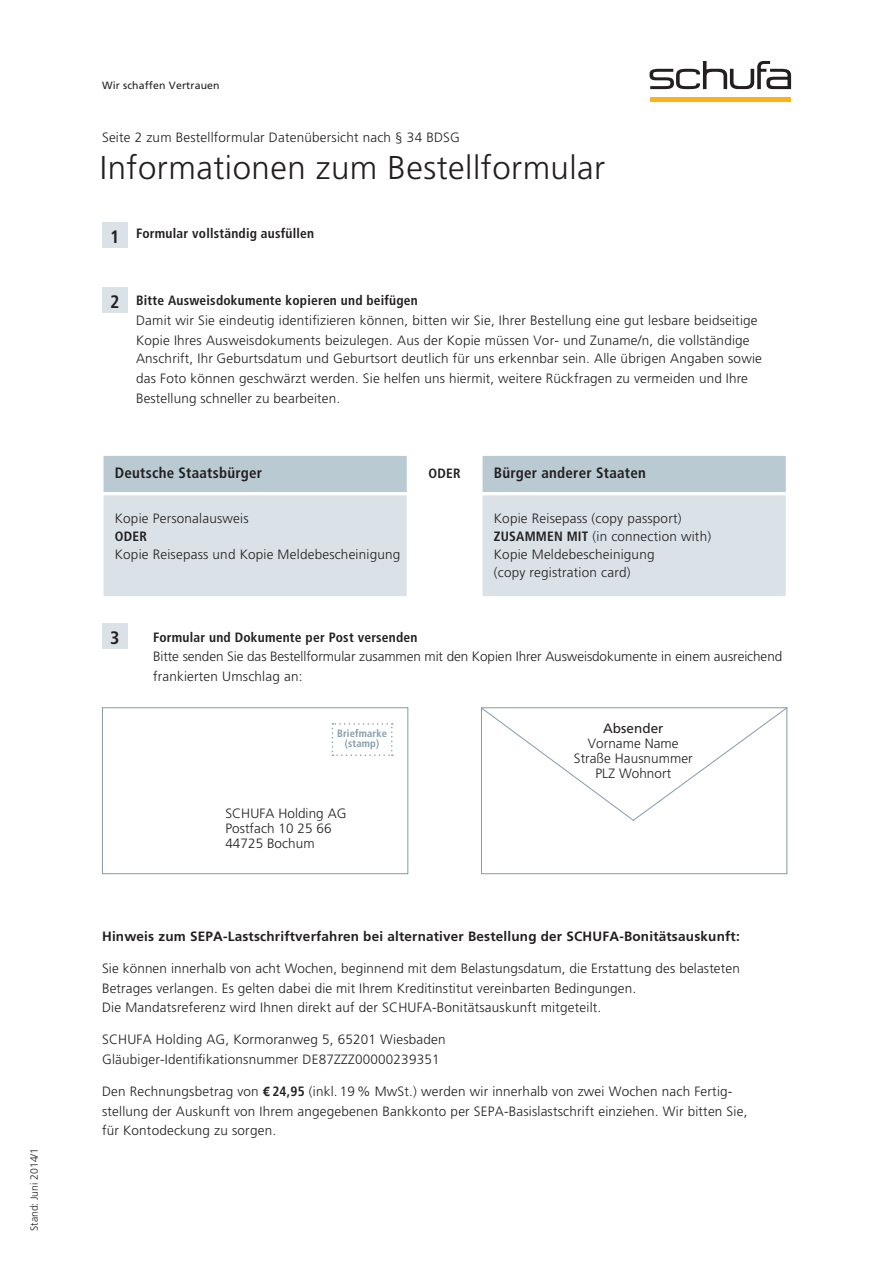
<style>
.page{position:relative;width:893px;height:1263px;background:#fff}
.page>*{position:absolute;margin:0;border:0;box-sizing:border-box;transform-origin:0 0}
.t1{font:300 33px "Frutiger";letter-spacing:.015em;color:#231f20}
.t2{font:700 condensed 21px "Frutiger";color:#231f20}
.t3{font:700 condensed 18px "Frutiger";color:#231f20}
.t4{font:700 condensed 15px "Frutiger";letter-spacing:.015em;color:#231f20}
.t5{font:300 13.5px/19.5px "Frutiger";letter-spacing:.015em;color:#231f20}
.t6{font:700 condensed 13.5px "Frutiger";letter-spacing:.015em;color:#231f20}
.t7{font:300 13.5px/19.5px "Frutiger";letter-spacing:-.005em;color:#231f20}
.t8{font:700 13.5px "Frutiger";letter-spacing:.015em;color:#231f20}
.t9{font:13.5px "Frutiger";letter-spacing:.005em;color:#231f20}
.t10{font:10.5px "Frutiger";letter-spacing:.015em;color:#231f20}
.t11{font:700 condensed 10.5px/10.5px "Frutiger";letter-spacing:.015em;color:#839ca9;text-align:center}
.t12{font:300 10.5px "Frutiger";letter-spacing:-.005em;color:#231f20}
.s1{font-size:18px}
.s2{font-weight:700;font-stretch:condensed}
.s3{font-family:"Linotype Euro Font Gto P";font-weight:400}
</style>
<div class="page">
<svg style="left:481px;top:707px;width:307px;height:115px"></svg>
<div style="left:102px;top:707px;width:306px;height:167px;border:1px solid #839ca9"></div>
<svg style="left:332px;top:723px;width:61px;height:33px"></svg>
<div style="left:481px;top:454px;width:306px;height:39px;background:#bacad2;border:2px solid #fff"></div>
<div style="left:481px;top:494px;width:306px;height:104px;background:#dae2e7;border:2px solid #fff"></div>
<div style="left:102px;top:454px;width:306px;height:39px;background:#bacad2;border:2px solid #fff"></div>
<div style="left:102px;top:494px;width:306px;height:104px;background:#dae2e7;border:2px solid #fff"></div>
<div style="left:102px;top:222px;width:26px;height:25px;background:#dae2e7"></div>
<div style="left:102px;top:287px;width:26px;height:26px;background:#dae2e7"></div>
<div style="left:102px;top:623px;width:26px;height:26px;background:#dae2e7"></div>
<hr style="left:650px;top:98px;width:141px;height:4px;background:#fbb416">
<svg style="left:650px;top:61px;width:141px;height:28px"></svg>
<p class="t12" style="left:28px;top:1231px;width:85px;rotate:-90deg">Stand: Juni 2014/1</p>
<p class="t10" style="left:102px;top:80px;width:119px">Wir schaffen Vertrauen</p>
<p class="t5" style="left:102px;top:128px;width:359px">Seite 2 zum Bestellformular Datenübersicht nach § 34 BDSG</p>
<h1 class="t1" style="left:100px;top:149px;width:507px">Informationen zum Bestellformular</h1>
<p class="t6" style="left:110px;top:226px;width:205px"><span class="s1">1</span> Formular vollständig ausfüllen</p>
<h3 class="t3" style="left:110px;top:291px;width:11px">2</h3>
<p class="t6" style="left:136px;top:293px;width:283px">Bitte Ausweisdokumente kopieren und beifügen</p>
<p class="t5" style="left:136px;top:311px;width:627px;line-height:19px">Damit wir Sie eindeutig identifizieren können, bitten wir Sie, Ihrer Bestellung eine gut lesbare beidseitige<br>Kopie Ihres Ausweisdokuments beizulegen. Aus der Kopie müssen Vor- und Zuname/n, die vollständige<br>Anschrift, Ihr Geburtsdatum und Geburtsort deutlich für uns erkennbar sein. Alle übrigen Angaben sowie</p>
<p class="t5" style="left:136px;top:369px;width:613px">das Foto können geschwärzt werden. Sie helfen uns hiermit, weitere Rückfragen zu vermeiden und Ihre<br>Bestellung schneller zu bearbeiten.</p>
<p class="t4" style="left:115px;top:464px;width:149px">Deutsche Staatsbürger</p>
<p class="t6" style="left:429px;top:465px;width:34px">ODER</p>
<p class="t4" style="left:494px;top:463px;width:154px">Bürger anderer Staaten</p>
<p class="t5" style="left:115px;top:509px;width:135px">Kopie Personalausweis</p>
<p class="t6" style="left:115px;top:528px;width:34px">ODER</p>
<p class="t5" style="left:115px;top:545px;width:287px">Kopie Reisepass und Kopie Meldebescheinigung</p>
<p class="t5" style="left:494px;top:509px;width:219px;line-height:18px">Kopie Reisepass (copy passport)<br><span class="s2">ZUSAMMEN MIT</span> (in connection with)<br>Kopie Meldebescheinigung<br>(copy registration card)</p>
<h2 class="t2" style="left:110px;top:624px;width:12px">3</h2>
<p class="t6" style="left:153px;top:629px;width:266px">Formular und Dokumente per Post versenden</p>
<p class="t7" style="left:153px;top:647px;width:631px">Bitte senden Sie das Bestellformular zusammen mit den Kopien Ihrer Ausweisdokumente in einem ausreichend frankierten Umschlag an:</p>
<h3 class="t3" style="left:110px;top:627px;width:11px">3</h3>
<p class="t11" style="left:337px;top:728px;width:52px">Briefmarke (stamp)</p>
<p class="t5" style="left:225px;top:806px;width:123px;line-height:15px">SCHUFA Holding AG<br>Postfach 10 25 66<br>44725 Bochum</p>
<p class="t9" style="left:603px;top:720px;width:62px">Absender</p>
<p class="t5" style="left:574px;top:736px;width:120px;line-height:15px;text-align:center">Vorname Name<br>Straße Hausnummer<br>PLZ Wohnort</p>
<p class="t8" style="left:102px;top:928px;width:639px">Hinweis zum SEPA-Lastschriftverfahren bei alternativer Bestellung der SCHUFA-Bonitätsauskunft:</p>
<p class="t5" style="left:102px;top:959px;width:639px">Sie können innerhalb von acht Wochen, beginnend mit dem Belastungsdatum, die Erstattung des belasteten<br>Betrages verlangen. Es gelten dabei die mit Ihrem Kreditinstitut vereinbarten Bedingungen.<br>Die Mandatsreferenz wird Ihnen direkt auf der SCHUFA-Bonitätsauskunft mitgeteilt.</p>
<p class="t5" style="left:102px;top:1030px;width:345px">SCHUFA Holding AG, Kormoranweg 5, 65201 Wiesbaden<br>Gläubiger-Identifikationsnummer DE87ZZZ00000239351</p>
<p class="t5" style="left:102px;top:1082px;width:647px">Den Rechnungsbetrag von <span class="s3">E</span> <span class="s2">24,95</span> (inkl. 19% MwSt.) werden wir innerhalb von zwei Wochen nach Fertig&shy;stellung der Auskunft von Ihrem angegebenen Bankkonto per SEPA-Basislastschrift einziehen. Wir bitten Sie, für Kontodeckung zu sorgen.</p>
</div>
